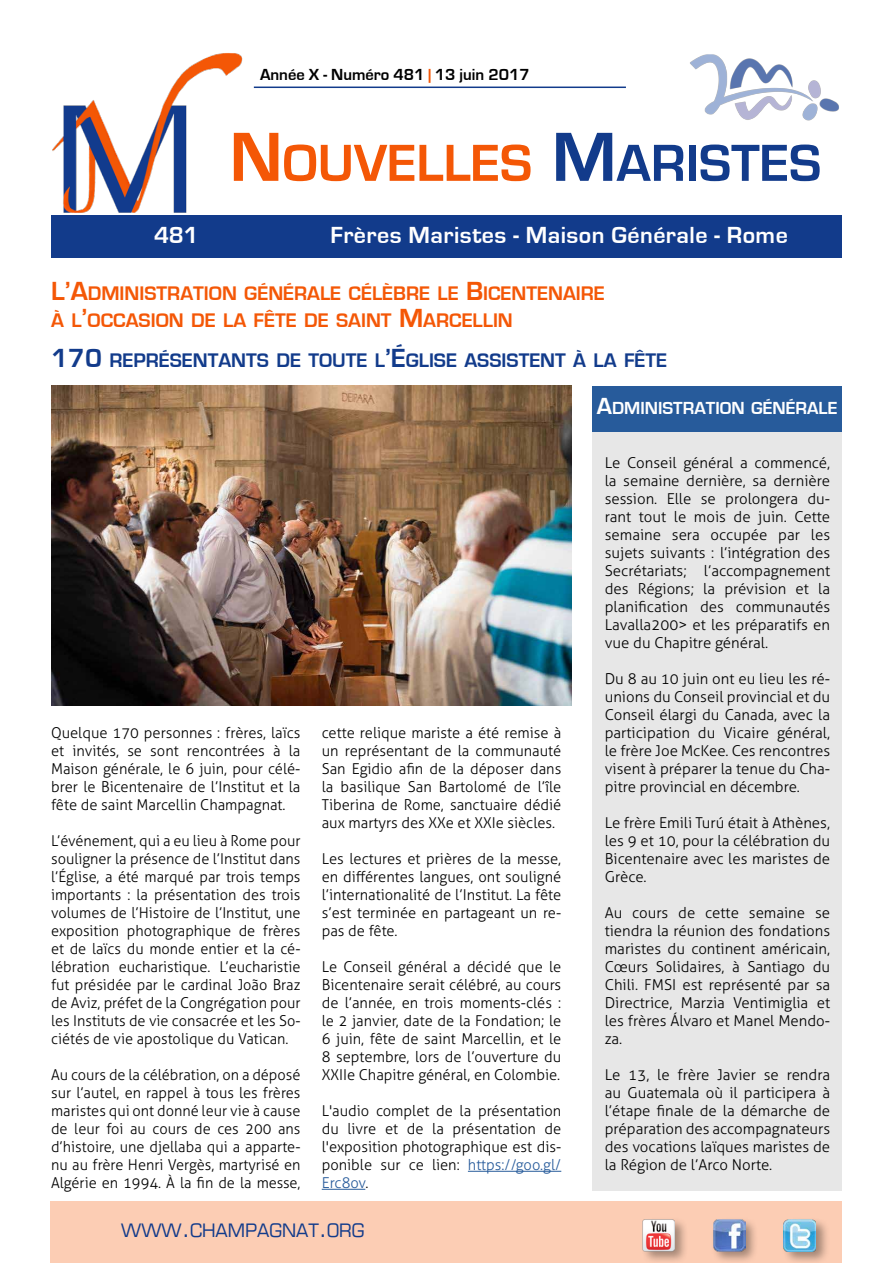
<style>
.page{position:relative;width:893px;height:1263px;background:#fff}
.page>*{position:absolute;margin:0;border:0;box-sizing:border-box;transform-origin:0 0}
.t1{font:700 54px "Eurostile";color:#f45706}
.t2{font:700 24px "Eurostile";letter-spacing:.02em;color:#fff}
.t3{font:700 20.25px/27px "Eurostile";color:#f45706}
.t4{font:700 20.25px "Eurostile";color:#123b8b}
.t5{font:700 18px "Eurostile";color:#fff}
.t6{font:18px "Eurostile";color:#123b8b}
.t7{font:700 16.5px "Eurostile";color:#000}
.t8{font:300 15px/18px "Aller";color:#000;text-align:justify}
.s1{color:#f45706}
.s2{font-size:72px}
.s3{font-size:72px;color:#123b8b}
.s4{color:#123b8b}
.s5{font-size:27px}
.s6{font-size:24px}
.s7{color:#275b9b}
</style>
<div class="page">
<div style="left:51px;top:215px;width:791px;height:43px;background:#123b8b"></div>
<div style="left:50px;top:1201px;width:792px;height:62px;background:#fccdb4"></div>
<div style="left:711px;top:1217px;width:48px;height:46px;background:#000;opacity:.35"></div>
<img style="left:713px;top:1219px;width:32px;height:32px">
<div style="left:781px;top:1217px;width:49px;height:46px;background:#000;opacity:.35"></div>
<img style="left:784px;top:1219px;width:32px;height:32px">
<hr style="left:254px;top:87px;width:372px;height:1px;background:#123b8b">
<div style="left:641px;top:1217px;width:47px;height:46px;background:#000;opacity:.35"></div>
<img style="left:642px;top:1219px;width:33px;height:32px">
<img style="left:52px;top:53px;width:191px;height:160px">
<img style="left:690px;top:54px;width:149px;height:67px">
<div style="left:592px;top:386px;width:250px;height:805px;background:#e7e7e7"></div>
<div style="left:592px;top:386px;width:250px;height:45px;background:#275b9b"></div>
<img style="left:52px;top:386px;width:520px;height:320px">
<hr style="left:468px;top:1171px;width:93px;height:1px;background:#275b9b">
<hr style="left:322px;top:1189px;width:43px;height:1px;background:#275b9b">
<p class="t7" style="left:260px;top:66px;width:271px">Année X - Numéro 481 <span class="s1">|</span> 13 juin 2017</p>
<h1 class="t1" style="left:230px;top:134px;width:593px"><span class="s2">N</span>OUVELLES <span class="s3">M</span><span class="s4">ARISTES</span></h1>
<h2 class="t2" style="left:154px;top:222px;width:46px">481</h2>
<h2 class="t2" style="left:330px;top:222px;width:459px">Frères Maristes - Maison Générale - Rome</h2>
<h3 class="t3" style="left:51px;top:280px;width:555px"><span class="s5">L’A</span>DMINISTRATION GÉNÉRALE CÉLÈBRE LE <span class="s5">B</span>ICENTENAIRE<br>À L<span class="s5">’</span>OCCASION DE LA FÊTE DE SAINT <span class="s5">M</span>ARCELLIN</h3>
<h3 class="t4" style="left:51px;top:349px;width:617px"><span class="s5">170</span> REPRÉSENTANTS DE TOUTE L<span class="s5">’É</span>GLISE ASSISTENT À LA FÊTE</h3>
<p class="t5" style="left:597px;top:399px;width:242px"><span class="s6">A</span>DMINISTRATION GÉNÉRALE</p>
<p class="t8" style="left:51px;top:724px;width:251px">Quelque 170 personnes : frères, laïcs et invités, se sont rencontrées à la Maison générale, le 6 juin, pour célé&shy;brer le Bicentenaire de l’Institut et la fête de saint Marcellin Champagnat.</p>
<p class="t8" style="left:51px;top:832px;width:251px">L’événement, qui a eu lieu à Rome pour souligner la présence de l’Institut dans l’Église, a été marqué par trois temps importants : la présentation des trois volumes de l’Histoire de l’Institut, une exposition photographique de frères et de laïcs du monde entier et la cé&shy;lébration eucharistique. L’eucharistie fut présidée par le cardinal João Braz de Aviz, préfet de la Congrégation pour les Instituts de vie consacrée et les So&shy;ciétés de vie apostolique du Vatican.</p>
<p class="t8" style="left:51px;top:1066px;width:251px">Au cours de la célébration, on a déposé sur l’autel, en rappel à tous les frères maristes qui ont donné leur vie à cause de leur foi au cours de ces 200 ans d’histoire, une djellaba qui a apparte&shy;nu au frère Henri Vergès, martyrisé en Algérie en 1994. À la fin de la messe,</p>
<p class="t8" style="left:322px;top:724px;width:241px">cette relique mariste a été remise à un représentant de la communauté San Egidio afin de la déposer dans la basilique San Bartolomé de l’île Tiberina de Rome, sanctuaire dédié aux martyrs des XXe et XXIe siècles.</p>
<p class="t8" style="left:322px;top:850px;width:241px">Les lectures et prières de la messe, en différentes langues, ont souligné l’internationalité de l’Institut. La fête s’est terminée en partageant un re&shy;pas de fête.</p>
<p class="t8" style="left:322px;top:958px;width:241px">Le Conseil général a décidé que le Bicentenaire serait célébré, au cours de l’année, en trois moments-clés : le 2 janvier, date de la Fondation; le 6 juin, fête de saint Marcellin, et le 8 septembre, lors de l’ouverture du XXIIe Chapitre général, en Colombie.</p>
<p class="t8" style="left:322px;top:1102px;width:241px">L'audio complet de la présentation du livre et de la présentation de l'exposition photographique est dis&shy;ponible sur ce lien: <span class="s7">https://goo.gl/ Erc8ov</span>.</p>
<p class="t6" style="left:121px;top:1219px;width:245px">WWW<span class="s6">.</span>CHAMPAGNAT<span class="s6">.</span>ORG</p>
<p class="t8" style="left:605px;top:454px;width:227px">Le Conseil général a commencé, la semaine dernière, sa dernière session. Elle se prolongera du&shy;rant tout le mois de juin. Cette semaine sera occupée par les sujets suivants : l’intégration des Secrétariats; l’accompagnement des Régions; la prévision et la planification des communautés Lavalla200&gt; et les préparatifs en vue du Chapitre général.</p>
<p class="t8" style="left:605px;top:670px;width:227px">Du 8 au 10 juin ont eu lieu les ré&shy;unions du Conseil provincial et du Conseil élargi du Canada, avec la participation du Vicaire général, le frère Joe McKee. Ces rencontres visent à préparer la tenue du Cha&shy;pitre provincial en décembre.</p>
<p class="t8" style="left:605px;top:814px;width:227px">Le frère Emili Turú était à Athènes, les 9 et 10, pour la célébration du Bicentenaire avec les maristes de Grèce.</p>
<p class="t8" style="left:605px;top:904px;width:227px">Au cours de cette semaine se tiendra la réunion des fondations maristes du continent américain, Cœurs Solidaires, à Santiago du Chili. FMSI est représenté par sa Directrice, Marzia Ventimiglia et les frères Álvaro et Manel Mendo&shy;za.</p>
<p class="t8" style="left:605px;top:1066px;width:227px">Le 13, le frère Javier se rendra au Guatemala où il participera à l’étape finale de la démarche de préparation des accompagnateurs des vocations laïques maristes de la Région de l’Arco Norte.</p>
</div>
